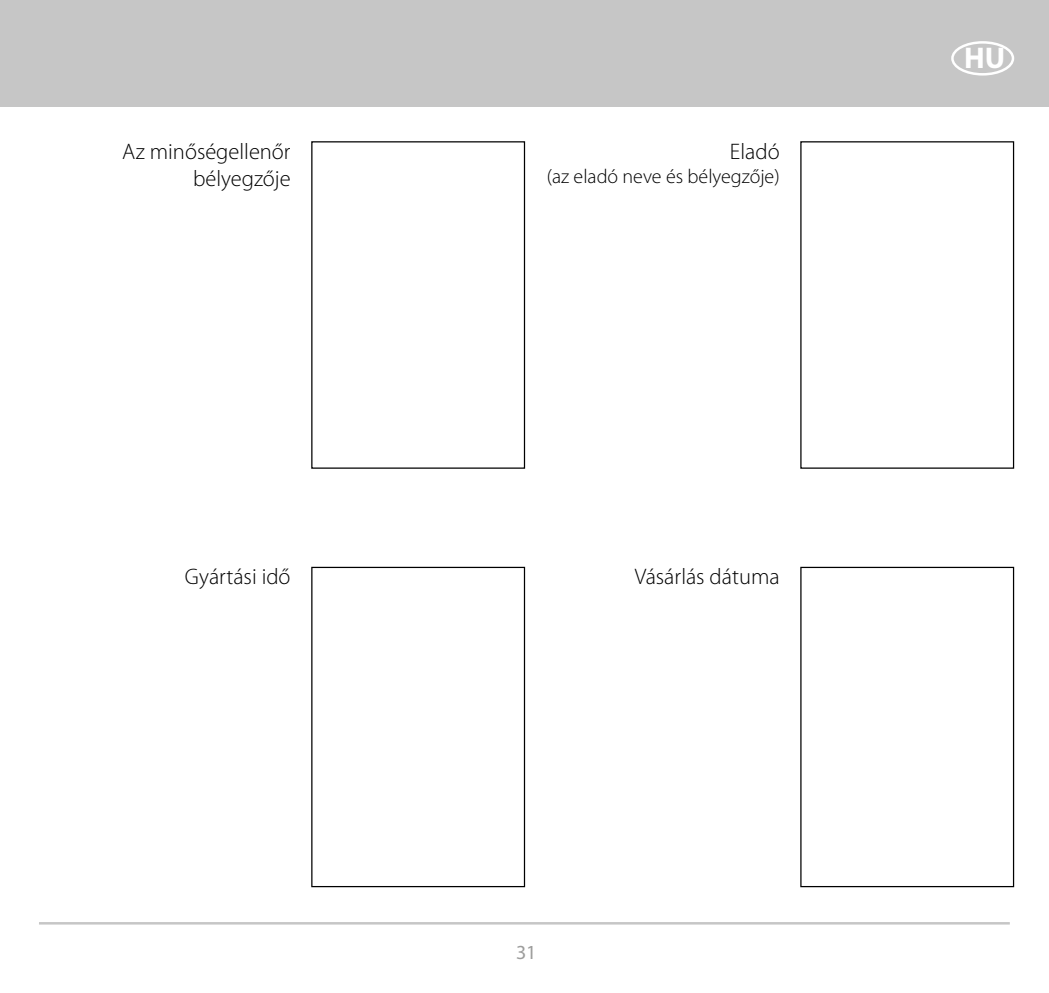
<style>
.page{position:relative;width:1049px;height:993px;background:#fff}
.page>*{position:absolute;margin:0;border:0;box-sizing:border-box;transform-origin:0 0}
.t1{font:700 30px "Myriad Pro";color:#fff}
.t2{font:300 22.5px/27px "Myriad Pro";color:#000;text-align:right}
.t3{font:300 20px "Myriad Pro";color:#000}
.t4{font:20px "Myriad Pro";color:#9d9d9c}
</style>
<div class="page">
<div style="left:0;top:0;width:1049px;height:106px;background:#c6c6c6"></div>
<hr style="left:39px;top:921px;width:971px;height:3px;background:#c6c6c6">
<div style="left:951px;top:41px;width:63px;height:35px;border:2px solid #fff;border-radius:50%"></div>
<div style="left:311px;top:141px;width:214px;height:327px;border:1px solid #000"></div>
<div style="left:800px;top:141px;width:214px;height:327px;border:1px solid #000"></div>
<div style="left:311px;top:566px;width:214px;height:320px;border:1px solid #000"></div>
<div style="left:800px;top:566px;width:214px;height:320px;border:1px solid #000"></div>
<p class="t2" style="left:122px;top:138px;width:170px">Az minőségellenőr bélyegzője</p>
<p class="t2" style="left:185px;top:563px;width:107px">Gyártási idő</p>
<p class="t2" style="left:730px;top:138px;width:51px">Eladó</p>
<p class="t3" style="left:547px;top:165px;width:234px">(az eladó neve és bélyegzője)</p>
<p class="t2" style="left:635px;top:563px;width:146px">Vásárlás dátuma</p>
<p class="t4" style="left:516px;top:939px;width:22px">31</p>
<h1 class="t1" style="left:964px;top:38px;width:43px">HU</h1>
</div>
